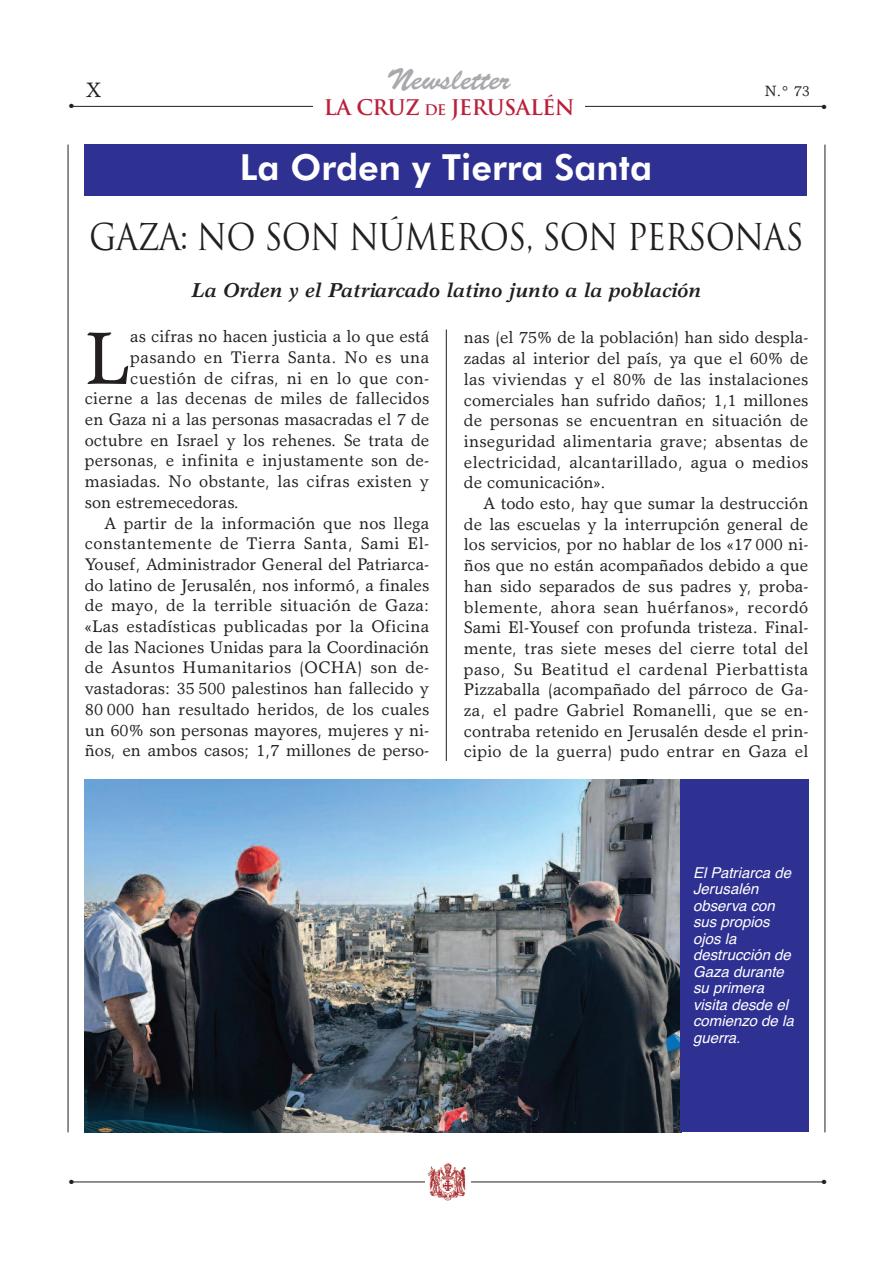
<style>
.page{position:relative;width:893px;height:1263px;background:#fff}
.page>*{position:absolute;margin:0;border:0;box-sizing:border-box;transform-origin:0 0}
.t1{font:74.55px "Garth Graphic";color:#231f20}
.t2{font:36px "Trajan";letter-spacing:-.025em;color:#231f20;scale:.89 1}
.t3{font:800 36px "Futura BT";color:#fff}
.t4{font:30px "Brush Script";color:#a8a9ad}
.t5{font:700 21px "Trajan";letter-spacing:-.025em;color:#bb1f39}
.t6{font:21px "Garth Graphic";color:#231f20}
.t7{font:italic 700 20.25px "Garth Graphic";color:#231f20}
.t8{font:16.95px/20.7px "Garth Graphic";letter-spacing:.005em;color:#231f20;text-align:justify}
.t9{font:16.95px "Garth Graphic";letter-spacing:.03em;color:#231f20}
.t10{font:16.95px "Garth Graphic";letter-spacing:.025em;color:#231f20}
.t11{font:italic 15px/16.5px "Helvetica";color:#fff}
.t12{font:15px "Garth Graphic";color:#231f20}
.t13{font:6px "Zapf Dingbats";color:#231f20}
.s1{font-size:14.25px}
</style>
<div class="page">
<hr style="left:68px;top:145px;width:1px;height:987px;background:#231f20">
<hr style="left:825px;top:145px;width:1px;height:987px;background:#231f20">
<div style="left:84px;top:145px;width:723px;height:51px;background:#2e3092"></div>
<hr style="left:71px;top:1181px;width:754px;height:1px;background:#231f20">
<div style="left:425px;top:1162px;width:45px;height:41px;background:#fff"></div>
<img style="left:427px;top:1163px;width:39px;height:38px">
<hr style="left:71px;top:106px;width:754px;height:1px;background:#231f20">
<div style="left:314px;top:99px;width:271px;height:30px;background:#fff"></div>
<hr style="left:446px;top:329px;width:1px;height:432px;background:#231f20">
<img style="left:84px;top:779px;width:596px;height:353px">
<div style="left:680px;top:779px;width:128px;height:353px;background:#2e3092"></div>
<h3 class="t4" style="left:387px;top:68px;width:125px">Newsletter</h3>
<p class="t6" style="left:86px;top:82px;width:17px">X</p>
<p class="t12" style="left:765px;top:85px;width:46px">N.° 73</p>
<p class="t5" style="left:324px;top:96px;width:252px">LA CRuz <span class="s1">DE</span> JERUSALÉN</p>
<p class="t13" style="left:69px;top:103px;width:6px">●</p>
<p class="t13" style="left:822px;top:103px;width:6px">●</p>
<h2 class="t3" style="left:240px;top:153px;width:414px">La Orden y Tierra Santa</h2>
<h2 class="t2" style="left:89px;top:216px;width:804px">GAZA: NO SON NÚMEROS, SON PERSONAS</h2>
<p class="t7" style="left:192px;top:283px;width:511px">La Orden y el Patriarcado latino junto a la población</p>
<h1 class="t1" style="left:85px;top:330px;width:47px">L</h1>
<p class="t8" style="left:130px;top:328px;width:301px">as cifras no hacen justicia a lo que está</p>
<p class="t10" style="left:130px;top:351px;width:301px">pasando en Tierra Santa. No es una</p>
<p class="t8" style="left:130px;top:369px;width:301px">cuestión de cifras, ni en lo que con-</p>
<p class="t8" style="left:85px;top:390px;width:346px">cierne a las decenas de miles de fallecidos</p>
<p class="t8" style="left:85px;top:411px;width:346px">en Gaza ni a las personas masacradas el 7 de</p>
<p class="t8" style="left:85px;top:431px;width:346px">octubre en Israel y los rehenes. Se trata de</p>
<p class="t8" style="left:85px;top:452px;width:346px">personas, e infinita e injustamente son de-</p>
<p class="t8" style="left:85px;top:473px;width:346px">masiadas. No obstante, las cifras existen y</p>
<p class="t8" style="left:85px;top:493px;width:156px">son estremecedoras.</p>
<p class="t8" style="left:104px;top:514px;width:327px">A partir de la información que nos llega</p>
<p class="t9" style="left:85px;top:537px;width:346px">constantemente de Tierra Santa, Sami El-</p>
<p class="t8" style="left:85px;top:555px;width:346px">Yousef, Administrador General del Patriarca-</p>
<p class="t8" style="left:85px;top:576px;width:346px">do latino de Jerusalén, nos informó, a finales</p>
<p class="t8" style="left:85px;top:597px;width:346px">de mayo, de la terrible situación de Gaza:</p>
<p class="t8" style="left:85px;top:618px;width:346px">«Las estadísticas publicadas por la Oficina</p>
<p class="t8" style="left:85px;top:638px;width:346px">de las Naciones Unidas para la Coordinación</p>
<p class="t8" style="left:85px;top:659px;width:346px">de Asuntos Humanitarios (OCHA) son de-</p>
<p class="t8" style="left:85px;top:680px;width:346px">vastadoras: 35 500 palestinos han fallecido y</p>
<p class="t8" style="left:85px;top:700px;width:346px">80 000 han resultado heridos, de los cuales</p>
<p class="t8" style="left:85px;top:721px;width:346px">un 60% son personas mayores, mujeres y ni-</p>
<p class="t8" style="left:85px;top:742px;width:346px">ños, en ambos casos; 1,7 millones de perso-</p>
<p class="t8" style="left:464px;top:329px;width:346px">nas (el 75% de la población) han sido despla&shy;zadas al interior del país, ya que el 60% de las viviendas y el 80% de las instalaciones comerciales han sufrido daños; 1,1 millones de personas se encuentran en situación de inseguridad alimentaria grave; absentas de electricidad, alcantarillado, agua o medios de comunicación».</p>
<p class="t8" style="left:464px;top:495px;width:346px;text-indent:19px">A todo esto, hay que sumar la destrucción de las escuelas y la interrupción general de los servicios, por no hablar de los «17 000 ni&shy;ños que no están acompañados debido a que han sido separados de sus padres y, proba&shy;blemente, ahora sean huérfanos», recordó Sami El-Yousef con profunda tristeza. Final&shy;mente, tras siete meses del cierre total del paso, Su Beatitud el cardenal Pierbattista Pizzaballa (acompañado del párroco de Ga&shy;za, el padre Gabriel Romanelli, que se en&shy;contraba retenido en Jerusalén desde el prin&shy;cipio de la guerra) pudo entrar en Gaza el</p>
<p class="t11" style="left:693px;top:864px;width:102px">El Patriarca de<br>Jerusalén observa con sus propios ojos la destrucción de<br>Gaza durante su primera visita desde el comienzo de la guerra.</p>
<p class="t13" style="left:69px;top:1178px;width:6px">●</p>
<p class="t13" style="left:822px;top:1179px;width:6px">●</p>
</div>
